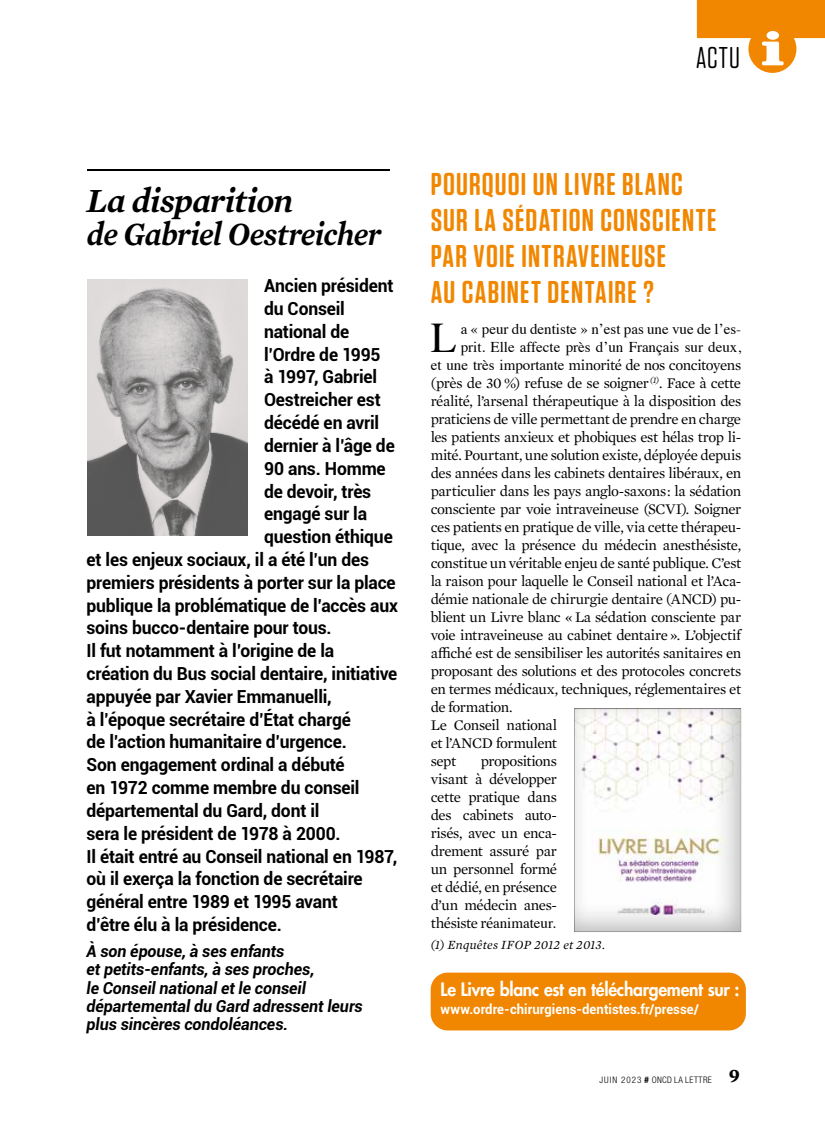
<style>
.page{position:relative;width:825px;height:1136px;background:#fff}
.page>*{position:absolute;margin:0;border:0;box-sizing:border-box;transform-origin:0 0}
.t1{font:42.15px "Times";color:#000}
.t2{font:italic 600 34.5px "Mercury Text G1";letter-spacing:-.025em;color:#000}
.t3{font:italic 600 33px "Mercury Text G1";letter-spacing:-.025em;color:#000;scale:.95 1}
.t4{font:600 31.5px/36px "Tungsten Rounded";letter-spacing:.04em;color:#f18700}
.t5{font:30px "Tungsten Rounded";color:#000}
.t6{font:700 18px "Roboto";letter-spacing:-.01em;color:#000}
.t7{font:800 18px "Futura Std";letter-spacing:-.015em;color:#fff}
.t8{font:italic 700 16.5px/18px "Roboto";letter-spacing:-.005em;color:#000}
.t9{font:15px/18px "Mercury Text G1";letter-spacing:-.03em;color:#000}
.t10{font:15px/18px "Times";color:#000}
.t11{font:700 13.5px "Roboto";color:#fff}
.t12{font:italic 12.75px "Mercury Text G1";letter-spacing:.02em;color:#000}
.t13{font:300 condensed 9px "Helvetica Neue LT Std";letter-spacing:.07em;color:#000}
.s1{font-family:"Times"}
.s2{font-family:"Helvetica Neue";font-weight:700;font-style:italic;font-stretch:normal}
</style>
<div class="page">
<div style="left:697px;top:0;width:128px;height:38px;background:#f18700"></div>
<div style="left:748px;top:25px;width:48px;height:48px;background:#f18700;border-radius:50%"></div>
<svg style="left:762px;top:31px;width:22px;height:34px"></svg>
<div style="left:574px;top:706px;width:169px;height:227px;background:#000;opacity:.29"></div>
<hr style="left:86px;top:168px;width:304px;height:4px;background:#000;opacity:.37">
<img style="left:87px;top:279px;width:160px;height:256px">
<div style="left:431px;top:972px;width:315px;height:58px;background:#f18700;border-radius:17px"></div>
<h3 class="t5" style="left:696px;top:42px;width:45px">ACTU</h3>
<h2 class="t2" style="left:87px;top:175px;width:208px">La disparition</h2>
<h3 class="t3" style="left:87px;top:209px;width:311px">de Gabriel Oestreicher</h3>
<p class="t6" style="left:264px;top:273px;width:131px">Ancien président</p>
<p class="t6" style="left:264px;top:296px;width:82px">du Conseil</p>
<p class="t6" style="left:264px;top:318px;width:87px">national de</p>
<p class="t6" style="left:264px;top:341px;width:118px">l’Ordre de 1995</p>
<p class="t6" style="left:264px;top:364px;width:115px">à 1997, Gabriel</p>
<p class="t6" style="left:264px;top:387px;width:118px">Oestreicher est</p>
<p class="t6" style="left:264px;top:410px;width:117px">décédé en avril</p>
<p class="t6" style="left:264px;top:433px;width:132px">dernier à l’âge de</p>
<p class="t6" style="left:264px;top:455px;width:123px">90 ans. Homme</p>
<p class="t6" style="left:264px;top:478px;width:109px">de devoir, très</p>
<p class="t6" style="left:264px;top:501px;width:105px">engagé sur la</p>
<p class="t6" style="left:264px;top:524px;width:130px">question éthique</p>
<p class="t6" style="left:86px;top:547px;width:284px">et les enjeux sociaux, il a été l’un des</p>
<p class="t6" style="left:86px;top:569px;width:311px">premiers présidents à porter sur la place</p>
<p class="t6" style="left:86px;top:592px;width:313px">publique la problématique de l’accès aux</p>
<p class="t6" style="left:86px;top:615px;width:247px">soins bucco-dentaire pour tous.</p>
<p class="t6" style="left:86px;top:638px;width:249px">Il fut notamment à l’origine de la</p>
<p class="t6" style="left:86px;top:660px;width:312px">création du Bus social dentaire, initiative</p>
<p class="t6" style="left:86px;top:683px;width:247px">appuyée par Xavier Emmanuelli,</p>
<p class="t6" style="left:86px;top:706px;width:266px">à l’époque secrétaire d’État chargé</p>
<p class="t6" style="left:86px;top:729px;width:262px">de l’action humanitaire d’urgence.</p>
<p class="t6" style="left:86px;top:752px;width:260px">Son engagement ordinal a débuté</p>
<p class="t6" style="left:86px;top:774px;width:275px">en 1972 comme membre du conseil</p>
<p class="t6" style="left:86px;top:797px;width:234px">départemental du Gard, dont il</p>
<p class="t6" style="left:86px;top:820px;width:255px">sera le président de 1978 à 2000.</p>
<p class="t6" style="left:86px;top:843px;width:312px">Il était entré au Conseil national en 1987,</p>
<p class="t6" style="left:86px;top:866px;width:278px">où il exerça la fonction de secrétaire</p>
<p class="t6" style="left:86px;top:888px;width:253px">général entre 1989 et 1995 avant</p>
<p class="t6" style="left:86px;top:911px;width:197px">d’être élu à la présidence.</p>
<p class="t8" style="left:86px;top:941px;width:278px">À son épouse, à ses enfants<br>et petits-enfants, à ses proches,<br>le Conseil national et le conseil départemental du Gard adressent leurs plus sincères condoléances.</p>
<h3 class="t4" style="left:431px;top:166px;width:287px">POURQUOI UN LIVRE BLANC<br>SUR LA SÉDATION CONSCIENTE<br>PAR VOIE INTRAVEINEUSE<br>AU CABINET DENTAIRE ?</h3>
<h1 class="t1" style="left:431px;top:298px;width:27px">L</h1>
<p class="t10" style="left:461px;top:318px;width:282px">a « peur du dentiste » n’est pas une vue de l’es&shy;prit. Elle affecte près d’un Français sur deux,</p>
<p class="t9" style="left:431px;top:355px;width:312px"><span class="s1">et une très importante</span> minorité de nos concitoyens (près de 30 %) refuse de se soigner <sup>(1)</sup>. Face à cette réalité, l’arsenal thérapeutique à la disposition des praticiens de ville permettant de prendre en charge les patients anxieux et phobiques est hélas trop li&shy;mité. Pourtant, une solution existe, déployée depuis des années dans les cabinets dentaires libéraux, en particulier dans les pays anglo-saxons : la sédation consciente par voie intraveineuse (SCVI). Soigner ces patients en pratique de ville, via cette thérapeu&shy;tique, avec la présence du médecin anesthésiste, constitue un véritable enjeu de santé publique. C’est la raison pour laquelle le Conseil national et l’Aca&shy;démie nationale de chirurgie dentaire (ANCD) pu&shy;blient un Livre blanc « La sédation consciente par voie intraveineuse au cabinet dentaire ». L’objectif affiché est de sensibiliser les autorités sanitaires en proposant des solutions et des protocoles concrets en termes médicaux, techniques, réglementaires et de formation.<br>Le Conseil national<br>et l’ANCD formulent<br>sept</p>
<p class="t9" style="left:431px;top:751px;width:128px;text-align:justify;text-indent:50px">propositions visant à développer cette pratique dans des cabinets auto&shy;risés, avec un enca&shy;drement assuré par un personnel formé et dédié, en présence d’un médecin anes&shy;thésiste ré<span class="s1">animateur.</span></p>
<p class="t12" style="left:431px;top:935px;width:176px">(1) Enquêtes IFOP 2012 et 2013.</p>
<p class="t7" style="left:441px;top:978px;width:300px">Le Livre blanc est en téléchargement sur :</p>
<p class="t11" style="left:441px;top:999px;width:260px">www.ordre-chirurgiens-dentistes.fr/presse/</p>
<p class="t13" style="left:599px;top:1074px;width:142px">JUIN 2023 <span class="s2">#</span> ONCD LA LETTRE <sup>9</sup></p>
</div>
